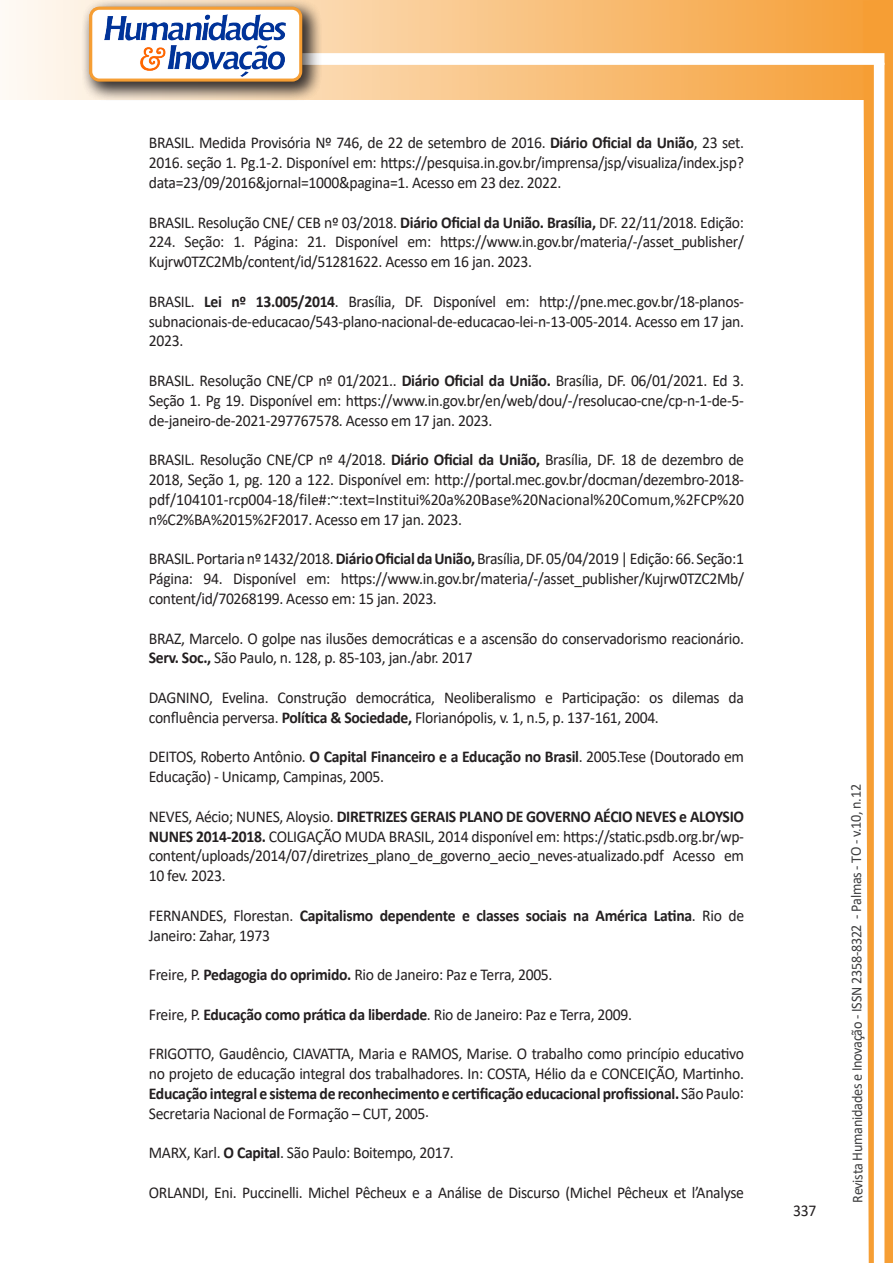
<style>
.page{position:relative;width:893px;height:1263px;background:#fff}
.page>*{position:absolute;margin:0;border:0;box-sizing:border-box;transform-origin:0 0}
.texto{font:16.5px/19.8px "Calibri";letter-spacing:-.02em;color:#231f20;text-align:justify;scale:.95 1}
.texto-2{font:700 16.5px/19.8px "Calibri";letter-spacing:-.02em;color:#231f20;scale:.95 1}
.t1{font:15px "Calibri";letter-spacing:-.025em;color:#3e3e3f;scale:.95 1}
.s1{font-weight:700}
.s2{font-weight:400}
</style>
<div class="page">
<svg style="left:5px;top:0;width:858px;height:100px;background:#f9c484"></svg>
<div style="left:302px;top:53px;width:582px;height:12px;background:#fff;border:2px solid #fff"></div>
<svg style="left:863px;top:0;width:30px;height:1263px"></svg>
<div style="left:81px;top:0;width:241px;height:102px;background:#231f20;opacity:.75"></div>
<div style="left:91px;top:8px;width:210px;height:72px;background:#fff;border-radius:9px"></div>
<img style="left:104px;top:14px;width:181px;height:62px">
<div style="left:89px;top:7px;width:213px;height:75px;border:3px solid #f69e34;border-radius:9px"></div>
<p class="texto" style="left:149px;top:133px;width:628px">BRASIL. Medida Provisória Nº 746, de 22 de setembro de 2016. <span class="s1">Diário Oficial da União</span>, 23 set.<br>2016. seção 1. Pg.1-2. Disponível em: https://pesquisa.in.gov.br/imprensa/jsp/visualiza/index.jsp? data=23/09/2016&amp;jornal=1000&amp;pagina=1. Acesso em 23 dez. 2022.</p>
<p class="texto" style="left:149px;top:212px;width:628px">BRASIL. Resolução CNE/ CEB nº 03/2018. <span class="s1">Diário Oficial da União. Brasília,</span> DF. 22/11/2018. Edição:<br>224. Seção: 1. Página: 21. Disponível em: https://www.in.gov.br/materia/-/asset_publisher/ Kujrw0TZC2Mb/content/id/51281622. Acesso em 16 jan. 2023.</p>
<p class="texto" style="left:149px;top:291px;width:628px">BRASIL. <span class="s1">Lei nº 13.005/2014</span>. Brasília, DF. Disponível em: http://pne.mec.gov.br/18-planos&shy;subnacionais-de-educacao/543-plano-nacional-de-educacao-lei-n-13-005-2014. Acesso em 17 jan.<br>2023.</p>
<p class="texto" style="left:149px;top:370px;width:628px">BRASIL. Resolução CNE/CP nº 01/2021.. <span class="s1">Diário Oficial da União.</span> Brasília, DF. 06/01/2021. Ed 3.<br>Seção 1. Pg 19. Disponível em: https://www.in.gov.br/en/web/dou/-/resolucao-cne/cp-n-1-de-5- de-janeiro-de-2021-297767578. Acesso em 17 jan. 2023.</p>
<p class="texto" style="left:149px;top:449px;width:628px">BRASIL. Resolução CNE/CP nº 4/2018. <span class="s1">Diário Oficial da União,</span> Brasília, DF. 18 de dezembro de 2018, Seção 1, pg. 120 a 122. Disponível em: http://portal.mec.gov.br/docman/dezembro-2018- pdf/104101-rcp004-18/file#:~:text=Institui%20a%20Base%20Nacional%20Comum,%2FCP%20 n%C2%BA%2015%2F2017. Acesso em 17 jan. 2023.</p>
<p class="texto" style="left:149px;top:548px;width:628px">BRASIL. Portaria nº 1432/2018. <span class="s1">Diário Oficial da União,</span> Brasília, DF. 05/04/2019 | Edição: 66. Seção:1<br>Página: 94. Disponível em: https://www.in.gov.br/materia/-/asset_publisher/Kujrw0TZC2Mb/ content/id/70268199. Acesso em: 15 jan. 2023.</p>
<p class="texto" style="left:149px;top:628px;width:628px">BRAZ, Marcelo. O golpe nas ilusões democráticas e a ascensão do conservadorismo reacionário.<br><span class="s1">Serv. Soc.,</span> São Paulo, n. 128, p. 85-103, jan./abr. 2017</p>
<p class="texto" style="left:149px;top:687px;width:628px">DAGNINO, Evelina. Construção democrática, Neoliberalismo e Participação: os dilemas da confluência perversa. <span class="s1">Política &amp; Sociedade,</span> Florianópolis, v. 1, n.5, p. 137-161, 2004.</p>
<p class="texto" style="left:149px;top:746px;width:628px">DEITOS, Roberto Antônio. <span class="s1">O Capital Financeiro e a Educação no Brasil</span>. 2005.Tese (Doutorado em<br>Educação) - Unicamp, Campinas, 2005.</p>
<p class="texto" style="left:149px;top:806px;width:628px">NEVES, Aécio; NUNES, Aloysio. <span class="s1">DIRETRIZES GERAIS PLANO DE GOVERNO AÉCIO NEVES e ALOYSIO NUNES 2014-2018.</span> COLIGAÇÃO MUDA BRASIL, 2014 disponível em: https://static.psdb.org.br/wp&shy;content/uploads/2014/07/diretrizes_plano_de_governo_aecio_neves-atualizado.pdf Acesso em 10 fev. 2023.</p>
<p class="texto-2" style="left:149px;top:905px;width:628px"><span class="s2">FERNANDES, Florestan.</span> Capitalismo dependente e classes sociais na América Latina<span class="s2">. Rio de<br>Janeiro: Zahar, 1973</span></p>
<p class="texto" style="left:149px;top:964px;width:426px">Freire, P. <span class="s1">Pedagogia do oprimido.</span> Rio de Janeiro: Paz e Terra, 2005.</p>
<p class="texto" style="left:149px;top:1004px;width:510px">Freire, P. <span class="s1">Educação como prática da liberdade</span>. Rio de Janeiro: Paz e Terra, 2009.</p>
<p class="texto" style="left:149px;top:1043px;width:628px">FRIGOTTO, Gaudêncio, CIAVATTA, Maria e RAMOS, Marise. O trabalho como princípio educativo no projeto de educação integral dos trabalhadores. In: COSTA, Hélio da e CONCEIÇÃO, Martinho.<br><span class="s1">Educação integral e sistema de reconhecimento e certificação educacional profissional.</span> São Paulo:<br>Secretaria Nacional de Formação – CUT, 2005.</p>
<p class="texto" style="left:149px;top:1142px;width:323px">MARX, Karl. <span class="s1">O Capital</span>. São Paulo: Boitempo, 2017.</p>
<p class="texto" style="left:149px;top:1182px;width:628px">ORLANDI, Eni. Puccinelli. Michel Pêcheux e a Análise de Discurso (Michel Pêcheux et l’Analyse</p>
<p class="texto" style="left:793px;top:1200px;width:26px">337</p>
<p class="t1" style="left:846px;top:1203px;width:442px;rotate:-90deg">Revista Humanidades e Inovação - ISSN 2358-8322 - Palmas - TO - v.10, n.12</p>
</div>
